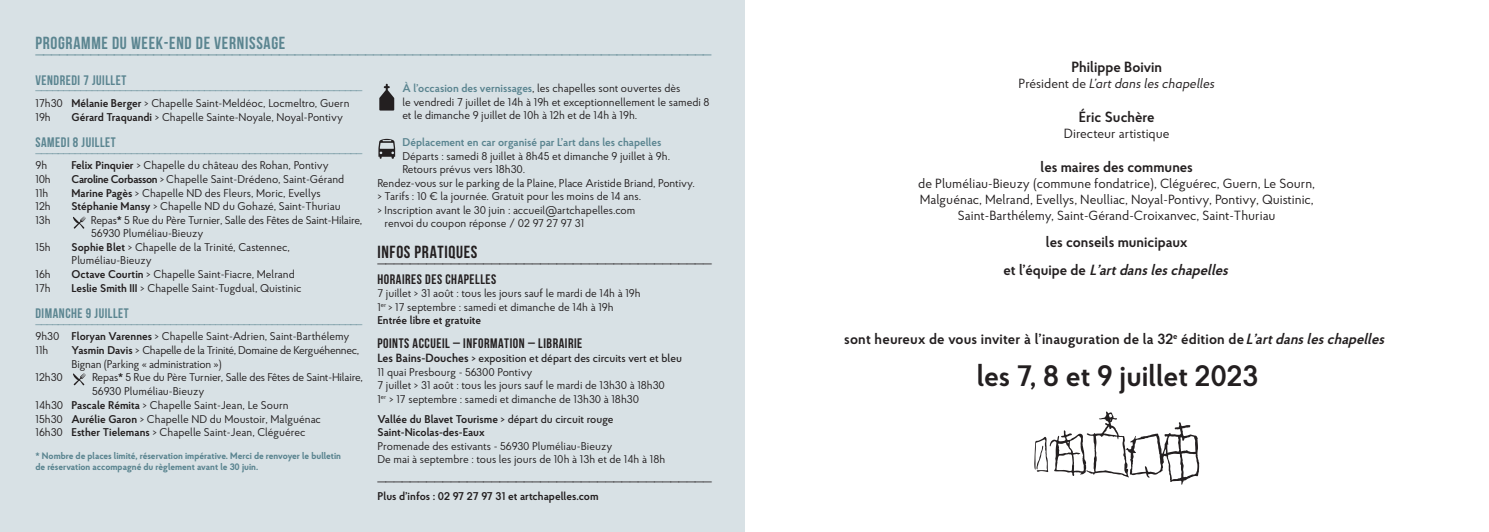
<style>
.page{position:relative;width:1489px;height:532px;background:#fff}
.page>*{position:absolute;margin:0;border:0;box-sizing:border-box;transform-origin:0 0}
.t1{font:600 29.5px "Proba Pro";color:#231f20}
.t2{font:17.5px "Bebas Neue";letter-spacing:.04em;color:#5b8590}
.t3{font:17.5px "Bebas Neue";letter-spacing:.04em;color:#231f20}
.t4{font:600 14.75px/27.6px "Proba Pro";color:#231f20;text-align:center}
.t5{font:13.75px "Bebas Neue";letter-spacing:.04em;color:#231f20}
.t6{font:13.75px "Bebas Neue";letter-spacing:.04em;color:#5b8590}
.t7{font:13.25px/15.9px "Proba Pro";color:#231f20;text-align:center}
.t8{font:italic 13.25px "Proba Pro";color:#231f20}
.t9{font:11.25px/13.5px "Proba Pro";color:#231f20}
.t10{font:600 11.25px/13.5px "Proba Pro";color:#231f20}
.t11{font:11.25px/13.5px "Proba Pro";letter-spacing:-.03em;color:#231f20}
.t12{font:600 11.25px "Proba Pro";color:#5b8590}
.t13{font:700 9.38px/11.2px "Proba Pro";color:#5b8590}
.t14{font:8.75px "Bebas Neue";color:#5b8590}
.t15{font:8.75px "Bebas Neue";color:#231f20}
.t16{font:6.25px "Bebas Neue";color:#5b8590}
.s1{font-weight:600}
.s2{font-weight:600;color:#5b8590}
.s3{font-weight:600;font-size:11.88px}
.s4{font-weight:500}
.s5{font-style:normal}
.s6{font-style:italic}
</style>
<div class="page">
<svg style="left:1034px;top:411px;width:165px;height:73px"></svg>
<div style="left:0;top:0;width:744px;height:532px;background:#d8e1e5"></div>
<svg style="left:73px;top:216px;width:13px;height:13px"></svg>
<svg style="left:73px;top:373px;width:13px;height:12px"></svg>
<svg style="left:379px;top:84px;width:15px;height:26px"></svg>
<svg style="left:378px;top:139px;width:17px;height:20px"></svg>
<h2 class="t2" style="left:35px;top:34px;width:251px">PROGRAMME DU WEEK-END DE VERNISSAGE</h2>
<p class="t14" style="left:35px;top:50px;width:677px">——————————————————————————————————————————————————————————————————————————————————————</p>
<p class="t6" style="left:35px;top:72px;width:92px">VENDREDI 7 JUILLET</p>
<p class="t16" style="left:35px;top:88px;width:328px">——————————————————————————————————————————————————————————</p>
<p class="t9" style="left:35px;top:96px;width:316px">17h30 <span class="s1">Mélanie Berger</span> &gt; Chapelle Saint-Meldéoc, Locmeltro, Guern<br>19h</p>
<p class="t9" style="left:71px;top:110px;width:273px"><span class="s1">Gérard Traquandi</span> &gt; Chapelle Sainte-Noyale, Noyal-Pontivy</p>
<p class="t6" style="left:35px;top:135px;width:82px">SAMEDI 8 JUILLET</p>
<p class="t16" style="left:35px;top:150px;width:328px">——————————————————————————————————————————————————————————</p>
<p class="t9" style="left:35px;top:158px;width:13px">9h</p>
<p class="t9" style="left:71px;top:158px;width:259px"><span class="s1">Felix Pinquier</span> &gt; Chapelle du château des Rohan, Pontivy</p>
<p class="t9" style="left:35px;top:172px;width:17px">10h</p>
<p class="t9" style="left:71px;top:172px;width:274px"><span class="s1">Caroline Corbasson</span> &gt; Chapelle Saint-Drédeno, Saint-Gérand</p>
<p class="t9" style="left:35px;top:186px;width:14px">11h</p>
<p class="t9" style="left:71px;top:186px;width:251px"><span class="s1">Marine Pagès</span> &gt; Chapelle ND des Fleurs, Moric, Evellys</p>
<p class="t9" style="left:35px;top:199px;width:17px">12h</p>
<p class="t9" style="left:71px;top:199px;width:271px"><span class="s1">Stéphanie Mansy</span> &gt; Chapelle ND du Gohazé, Saint-Thuriau</p>
<p class="t9" style="left:35px;top:213px;width:17px">13h</p>
<p class="t9" style="left:91px;top:213px;width:273px">Repas<span class="s1">*</span> 5 Rue du Père Turnier, Salle des Fêtes de Saint-Hilaire,<br>56930 Pluméliau-Bieuzy</p>
<p class="t9" style="left:35px;top:240px;width:17px">15h</p>
<p class="t9" style="left:71px;top:240px;width:220px"><span class="s1">Sophie Blet</span> &gt; Chapelle de la Trinité, Castennec,<br>Pluméliau-Bieuzy</p>
<p class="t9" style="left:35px;top:267px;width:17px">16h</p>
<p class="t9" style="left:71px;top:267px;width:225px"><span class="s1">Octave Courtin</span> &gt; Chapelle Saint-Fiacre, Melrand</p>
<p class="t9" style="left:35px;top:281px;width:17px">17h</p>
<p class="t9" style="left:71px;top:281px;width:231px"><span class="s1">Leslie Smith III</span> &gt; Chapelle Saint-Tugdual, Quistinic</p>
<p class="t6" style="left:35px;top:305px;width:95px">DIMANCHE 9 JUILLET</p>
<p class="t16" style="left:35px;top:321px;width:328px">——————————————————————————————————————————————————————————</p>
<p class="t9" style="left:35px;top:329px;width:315px">9h30 <span class="s1">Floryan Varennes</span> &gt; Chapelle Saint-Adrien, Saint-Barthélemy<br>11h</p>
<p class="t11" style="left:71px;top:343px;width:289px"><span class="s1">Yasmin Davis</span> &gt; Chapelle de la Trinité, Domaine de Kerguéhennec,<br>Bignan (Parking « administration »)</p>
<p class="t9" style="left:35px;top:370px;width:29px">12h30</p>
<p class="t9" style="left:92px;top:370px;width:272px">Repas<span class="s1">*</span> 5 Rue du Père Turnier, Salle des Fêtes de Saint-Hilaire,</p>
<p class="t9" style="left:92px;top:384px;width:114px">56930 Pluméliau-Bieuzy</p>
<p class="t9" style="left:35px;top:398px;width:255px">14h30 <span class="s1">Pascale Rémita</span> &gt; Chapelle Saint-Jean, Le Sourn</p>
<p class="t9" style="left:35px;top:411px;width:287px">15h30 <span class="s1">Aurélie Garon</span> &gt; Chapelle ND du Moustoir, Malguénac</p>
<p class="t9" style="left:35px;top:425px;width:271px">16h30 <span class="s1">Esther Tielemans</span> &gt; Chapelle Saint-Jean, Cléguérec</p>
<p class="t13" style="left:35px;top:449px;width:307px">* Nombre de places limité, réservation impérative. Merci de renvoyer le bulletin de réservation accompagné du règlement avant le 30 juin.</p>
<p class="t9" style="left:402px;top:81px;width:309px"><span class="s2">À l’occasion des vernissages</span>, les chapelles sont ouvertes dès<br>le vendredi 7 juillet de 14h à 19h et exceptionnellement le samedi 8 et le dimanche 9 juillet de 10h à 12h et de 14h à 19h.</p>
<p class="t12" style="left:402px;top:135px;width:260px">Déplacement en car organisé par L’art dans les chapelles</p>
<p class="t9" style="left:402px;top:148px;width:269px">Départs : samedi 8 juillet à 8h45 et dimanche 9 juillet à 9h.</p>
<p class="t9" style="left:402px;top:162px;width:124px">Retours prévus vers 18h30.</p>
<p class="t9" style="left:377px;top:175px;width:319px">Rendez-vous sur le parking de la Plaine, Place Aristide Briand, Pontivy.</p>
<p class="t9" style="left:377px;top:189px;width:265px">&gt; Tarifs : 10 € la journée. Gratuit pour les moins de 14 ans.</p>
<p class="t9" style="left:377px;top:202px;width:259px">&gt; Inscription avant le 30 juin : accueil@artchapelles.com</p>
<p class="t9" style="left:384px;top:216px;width:201px">renvoi du coupon réponse / 02 97 27 97 31</p>
<h2 class="t3" style="left:377px;top:243px;width:101px">INFOS PRATIQUES</h2>
<p class="t15" style="left:377px;top:259px;width:336px">—————————————————————————————————————————</p>
<p class="t5" style="left:377px;top:271px;width:120px">HORAIRES DES CHAPELLES</p>
<p class="t9" style="left:377px;top:286px;width:265px">7 juillet &gt; 31 août : tous les jours sauf le mardi de 14h à 19h<br>1<sup>er</sup> &gt; 17 septembre : samedi et dimanche de 14h à 19h<br><span class="s1">Entrée libre et gratuite</span></p>
<p class="t5" style="left:377px;top:335px;width:206px">POINTS ACCUEIL – INFORMATION – LIBRAIRIE</p>
<p class="t9" style="left:377px;top:351px;width:306px"><span class="s3">Les Bains-Douches</span> <span class="s4">&gt; exposition et départ des circuits vert et bleu </span>11 quai Presbourg - 56300 Pontivy<br>7 juillet &gt; 31 août : tous les jours sauf le mardi de 13h30 à 18h30<br>1<sup>er</sup> &gt; 17 septembre : samedi et dimanche de 13h30 à 18h30</p>
<p class="t10" style="left:377px;top:411px;width:237px">Vallée du Blavet Tourisme <span class="s4">&gt; départ du circuit rouge<br></span>Saint-Nicolas-des-Eaux</p>
<p class="t9" style="left:377px;top:438px;width:289px">Promenade des estivants - 56930 Pluméliau-Bieuzy<br>De mai à septembre : tous les jours de 10h à 13h et de 14h à 18h</p>
<p class="t15" style="left:377px;top:477px;width:336px">—————————————————————————————————————————</p>
<p class="t10" style="left:377px;top:489px;width:223px">Plus d’infos : 02 97 27 97 31 et artchapelles.com</p>
<h3 class="t4" style="left:1071px;top:53px;width:92px">Philippe Boivin</h3>
<p class="t8" style="left:1018px;top:75px;width:198px"><span class="s5">Président de</span> L’art dans les chapelles</p>
<h3 class="t4" style="left:1078px;top:103px;width:77px">Éric Suchère</h3>
<p class="t7" style="left:1063px;top:125px;width:107px">Directeur artistique</p>
<h3 class="t4" style="left:1040px;top:153px;width:154px">les maires des communes</h3>
<p class="t7" style="left:918px;top:175px;width:398px">de Pluméliau-Bieuzy (commune fondatrice), Cléguérec, Guern, Le Sourn,<br>Malguénac, Melrand, Evellys, Neulliac, Noyal-Pontivy, Pontivy, Quistinic,<br>Saint-Barthélemy, Saint-Gérand-Croixanvec, Saint-Thuriau</p>
<h3 class="t4" style="left:1003px;top:228px;width:230px">les conseils municipaux<br>e t l ’ é q u i p e d e <span class="s6">L’artdansleschapelles</span></h3>
<h3 class="t4" style="left:844px;top:324px;width:545px">sont heureux de vous inviter à l’inauguration de la 32<sup>e</sup> édition de<span class="s6">L’artdansleschapelles</span></h3>
<h1 class="t1" style="left:976px;top:357px;width:283px">les 7, 8 et 9 juillet 2023</h1>
</div>
